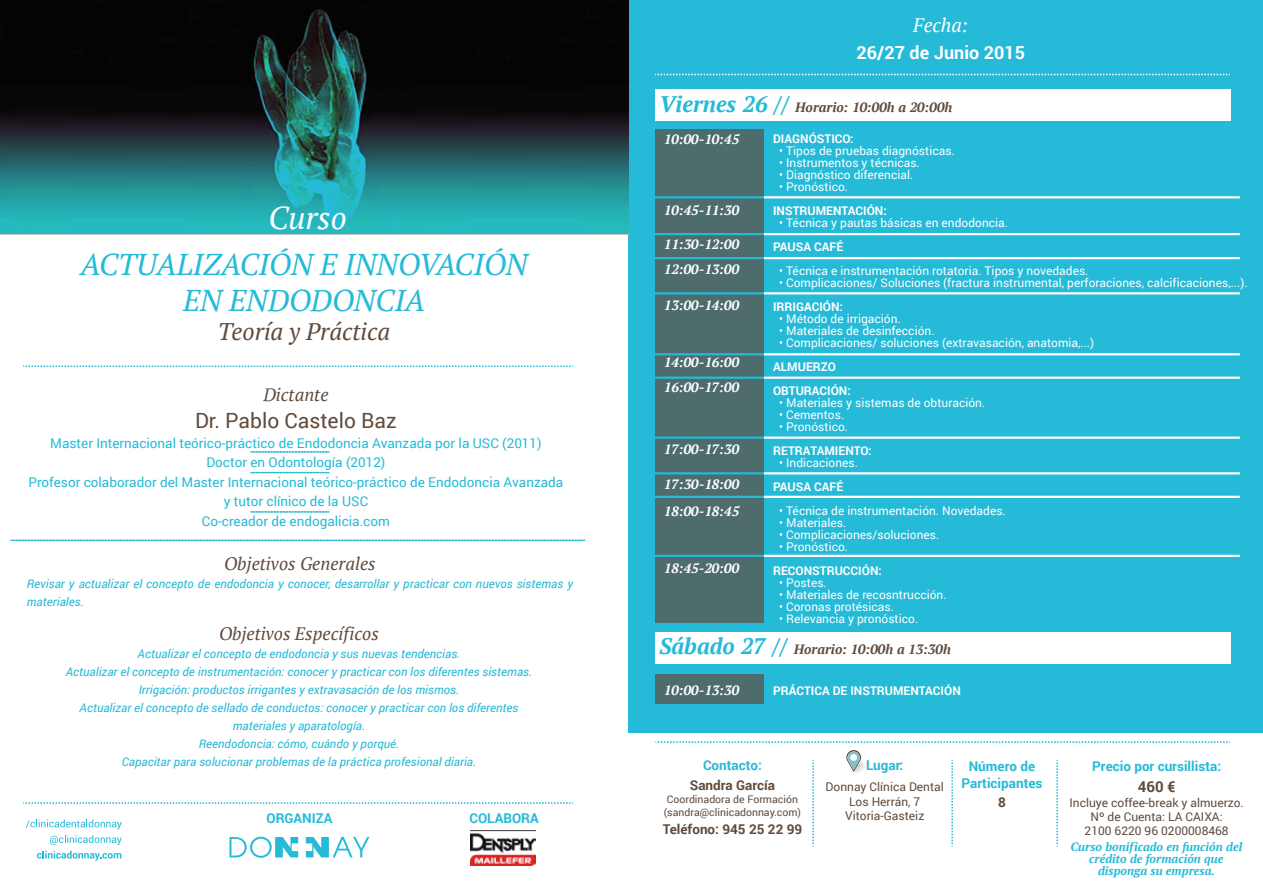
<style>
.page{position:relative;width:1263px;height:893px;background:#fff}
.page>*{position:absolute;margin:0;border:0;box-sizing:border-box;transform-origin:0 0}
.t1{font:italic 31.5px "PT Serif";color:#fff}
.t2{font:italic 30px/36px "PT Serif";color:#25bad8;text-align:center}
.t3{font:italic 24px "PT Serif";color:#604b3c}
.t4{font:21px "Roboto";color:#604b3c}
.t5{font:italic 19.5px "PT Serif";color:#fff}
.t6{font:italic 18px "PT Serif";color:#604b3c}
.t7{font:700 18px "Roboto";color:#fff}
.t8{font:700 15px "Roboto";color:#604b3c}
.t9{font:13.5px/19.5px "Roboto";color:#25bad8;text-align:center}
.t10{font:italic 700 13.5px/25.5px "PT Serif";color:#fff}
.t11{font:700 13.5px/16.2px "Roboto";color:#25bad8;text-align:center}
.t12{font:italic 700 13.5px "PT Serif";color:#604b3c}
.t13{font:700 13.5px "Roboto";color:#604b3c}
.t14{font:12px "Roboto";color:#fff}
.t15{font:italic 12px/18px "Roboto";color:#25bad8}
.t16{font:700 12px/24px "Roboto";color:#fff}
.t17{font:12px/14.4px "Roboto";color:#604b3c;text-align:center}
.t18{font:italic 700 12px/12px "PT Serif";color:#25bad8;text-align:center}
.t19{font:10.5px/13.5px "Roboto";color:#604b3c}
.s1{font-size:22.5px;color:#25bad8}
</style>
<div class="page">
<svg style="left:23px;top:802px;width:550px;height:2px"></svg>
<svg style="left:951px;top:760px;width:2px;height:86px"></svg>
<svg style="left:1056px;top:760px;width:2px;height:86px"></svg>
<svg style="left:812px;top:826px;width:2px;height:20px"></svg>
<svg style="left:655px;top:741px;width:575px;height:2px"></svg>
<img style="left:800px;top:741px;width:118px;height:85px">
<svg style="left:846px;top:750px;width:15px;height:22px"></svg>
<div style="left:850px;top:754px;width:7px;height:7px;background:#fff;border-radius:50%"></div>
<svg style="left:23px;top:365px;width:550px;height:2px"></svg>
<div style="left:629px;top:0;width:634px;height:733px;background:#25bad8"></div>
<svg style="left:10px;top:540px;width:575px;height:1px"></svg>
<svg style="left:655px;top:74px;width:575px;height:1px"></svg>
<svg style="left:251px;top:451px;width:79px;height:2px"></svg>
<svg style="left:251px;top:472px;width:79px;height:1px"></svg>
<svg style="left:251px;top:511px;width:79px;height:2px"></svg>
<div style="left:655px;top:129px;width:109px;height:494px;background:#4e6c6b"></div>
<div style="left:655px;top:674px;width:109px;height:29px;background:#4e6c6b"></div>
<div style="left:655px;top:89px;width:575px;height:31px;background:#fff"></div>
<div style="left:655px;top:632px;width:575px;height:31px;background:#fff"></div>
<hr style="left:655px;top:555px;width:109px;height:2px;background:#25bad8">
<hr style="left:764px;top:555px;width:476px;height:2px;background:#fff">
<hr style="left:655px;top:496px;width:109px;height:2px;background:#25bad8">
<hr style="left:764px;top:496px;width:476px;height:2px;background:#fff">
<hr style="left:655px;top:472px;width:109px;height:2px;background:#25bad8">
<hr style="left:764px;top:472px;width:476px;height:2px;background:#fff">
<hr style="left:655px;top:436px;width:109px;height:3px;background:#25bad8">
<hr style="left:764px;top:436px;width:476px;height:3px;background:#fff">
<hr style="left:655px;top:377px;width:109px;height:2px;background:#25bad8">
<hr style="left:764px;top:377px;width:476px;height:2px;background:#fff">
<hr style="left:655px;top:353px;width:109px;height:2px;background:#25bad8">
<hr style="left:764px;top:353px;width:476px;height:2px;background:#fff">
<hr style="left:655px;top:292px;width:109px;height:2px;background:#25bad8">
<hr style="left:764px;top:292px;width:476px;height:2px;background:#fff">
<hr style="left:655px;top:257px;width:109px;height:2px;background:#25bad8">
<hr style="left:764px;top:257px;width:476px;height:2px;background:#fff">
<hr style="left:655px;top:233px;width:109px;height:2px;background:#25bad8">
<hr style="left:764px;top:233px;width:476px;height:2px;background:#fff">
<hr style="left:655px;top:196px;width:109px;height:2px;background:#25bad8">
<hr style="left:764px;top:196px;width:476px;height:2px;background:#fff">
<svg style="left:229px;top:837px;width:69px;height:21px"></svg>
<svg style="left:306px;top:837px;width:63px;height:20px"></svg>
<svg style="left:26px;top:820px;width:96px;height:9px"></svg>
<svg style="left:50px;top:835px;width:72px;height:10px"></svg>
<svg style="left:37px;top:851px;width:84px;height:10px"></svg>
<svg style="left:0;top:0;width:629px;height:234px;background:#164245"></svg>
<img style="left:470px;top:830px;width:65px;height:35px">
<h1 class="t1" style="left:268px;top:198px;width:80px">Curso</h1>
<h2 class="t2" style="left:81px;top:247px;width:448px">ACTUALIZACIÓN E INNOVACIÓN<br>EN ENDODONCIA</h2>
<h3 class="t3" style="left:218px;top:316px;width:174px">Teoría y Práctica</h3>
<h3 class="t6" style="left:263px;top:383px;width:67px">Dictante</h3>
<h3 class="t4" style="left:195px;top:406px;width:203px">Dr. Pablo Castelo Baz</h3>
<p class="t9" style="left:28px;top:432px;width:536px">Master Internacional teórico-práctico de Endodoncia Avanzada por la USC (2011)<br>Doctor en Odontología (2012)<br>Profesor colaborador del Master Internacional teórico-práctico de Endodoncia Avanzada y tutor clínico de la USC<br>Co-creador de endogalicia.com</p>
<h3 class="t6" style="left:224px;top:552px;width:153px">Objetivos Generales</h3>
<p class="t15" style="left:27px;top:575px;width:548px">Revisar y actualizar el concepto de endodoncia y conocer, desarrollar y practicar con nuevos sistemas y materiales.</p>
<h3 class="t6" style="left:219px;top:623px;width:161px">Objetivos Específicos</h3>
<p class="t15" style="left:66px;top:645px;width:468px;text-align:center">Actualizar el concepto de endodoncia y sus nuevas tendencias.<br>Actualizar el concepto de instrumentación: conocer y practicar con los diferentes sistemas.<br>Irrigación: productos irrigantes y extravasación de los mismos.<br>Actualizar el concepto de sellado de conductos: conocer y practicar con los diferentes materiales y aparatología.<br>Reendodoncia: cómo, cuándo y porqué.<br>Capacitar para solucionar problemas de la práctica profesional diaria.</p>
<p class="t11" style="left:266px;top:809px;width:68px">ORGANIZA</p>
<p class="t11" style="left:469px;top:809px;width:71px">COLABORA</p>
<h3 class="t5" style="left:913px;top:12px;width:56px">Fecha:</h3>
<h3 class="t7" style="left:856px;top:40px;width:170px">26/27 de Junio 2015</h3>
<p class="t12" style="left:659px;top:98px;width:295px"><span class="s1">Viernes 26 //</span> Horario: 10:00h a 20:00h</p>
<p class="t10" style="left:664px;top:126px;width:77px">10:00-10:45</p>
<p class="t10" style="left:664px;top:197px;width:77px">10:45-11:30</p>
<p class="t10" style="left:664px;top:231px;width:77px">11:30-12:00<br>12:00-13:00</p>
<p class="t10" style="left:664px;top:293px;width:77px">13:00-14:00</p>
<p class="t10" style="left:664px;top:350px;width:77px;line-height:24.8px">14:00-16:00<br>16:00-17:00</p>
<p class="t10" style="left:664px;top:436px;width:77px">17:00-17:30</p>
<p class="t10" style="left:664px;top:470px;width:77px;line-height:27.6px">17:30-18:00<br>18:00-18:45</p>
<p class="t10" style="left:664px;top:556px;width:77px">18:45-20:00</p>
<p class="t16" style="left:773px;top:126px;width:82px">DIAGNÓSTICO:</p>
<p class="t14" style="left:779px;top:142px;width:177px">• Tipos de pruebas diagnósticas.</p>
<p class="t14" style="left:779px;top:154px;width:142px">• Instrumentos y técnicas.</p>
<p class="t14" style="left:779px;top:166px;width:136px">• Diagnóstico diferencial.</p>
<p class="t14" style="left:779px;top:178px;width:71px">• Pronóstico.</p>
<p class="t16" style="left:773px;top:198px;width:115px">INSTRUMENTACIÓN:</p>
<p class="t14" style="left:779px;top:214px;width:230px">• Técnica y pautas básicas en endodoncia.</p>
<p class="t16" style="left:773px;top:234px;width:72px">PAUSA CAFÉ</p>
<p class="t14" style="left:779px;top:262px;width:311px">• Técnica e instrumentación rotatoria. Tipos y novedades.</p>
<p class="t14" style="left:779px;top:274px;width:470px">• Complicaciones/ Soluciones (fractura instrumental, perforaciones, calcificaciones,...).</p>
<p class="t16" style="left:773px;top:294px;width:71px">IRRIGACIÓN:</p>
<p class="t14" style="left:779px;top:310px;width:123px">• Método de irrigación.</p>
<p class="t14" style="left:779px;top:322px;width:157px">• Materiales de desinfección.</p>
<p class="t14" style="left:779px;top:334px;width:317px">• Complicaciones/ soluciones (extravasación, anatomia,...)</p>
<p class="t16" style="left:773px;top:354px;width:79px">ALMUERZO<br>OBTURACIÓN:</p>
<p class="t14" style="left:779px;top:394px;width:208px">• Materiales y sistemas de obturación.</p>
<p class="t14" style="left:779px;top:406px;width:67px">• Cementos.</p>
<p class="t14" style="left:779px;top:418px;width:71px">• Pronóstico.</p>
<p class="t16" style="left:773px;top:438px;width:100px">RETRATAMIENTO:</p>
<p class="t14" style="left:779px;top:454px;width:80px">• Indicaciones.</p>
<p class="t16" style="left:773px;top:474px;width:72px">PAUSA CAFÉ</p>
<p class="t14" style="left:779px;top:502px;width:228px">• Técnica de instrumentación. Novedades.</p>
<p class="t14" style="left:779px;top:514px;width:69px">• Materiales.</p>
<p class="t14" style="left:779px;top:526px;width:162px">• Complicaciones/soluciones.</p>
<p class="t14" style="left:779px;top:538px;width:71px">• Pronóstico.</p>
<p class="t16" style="left:773px;top:558px;width:110px">RECONSTRUCCIÓN:</p>
<p class="t14" style="left:779px;top:574px;width:49px">• Postes.</p>
<p class="t14" style="left:779px;top:586px;width:169px">• Materiales de recosntrucción.</p>
<p class="t14" style="left:779px;top:598px;width:116px">• Coronas protésicas.</p>
<p class="t14" style="left:779px;top:610px;width:141px">• Relevancia y pronóstico.</p>
<p class="t12" style="left:659px;top:641px;width:293px"><span class="s1">Sábado 27 //</span> Horario: 10:00h a 13:30h</p>
<p class="t10" style="left:664px;top:677px;width:77px">10:00-13:30</p>
<p class="t16" style="left:773px;top:678px;width:189px">PRÁCTICA DE INSTRUMENTACIÓN</p>
<p class="t11" style="left:703px;top:757px;width:60px">Contacto:</p>
<p class="t13" style="left:690px;top:776px;width:87px">Sandra García</p>
<p class="t19" style="left:664px;top:792px;width:139px">Coordinadora de Formación (sandra@clinicadonnay.com)</p>
<p class="t13" style="left:663px;top:820px;width:141px">Teléfono: 945 25 22 99</p>
<p class="t11" style="left:866px;top:757px;width:39px">Lugar:</p>
<p class="t17" style="left:826px;top:779px;width:120px">Donnay Clínica Dental<br>Los Herrán, 7<br>Vitoria-Gasteiz</p>
<p class="t11" style="left:961px;top:758px;width:83px">Número de<br>Participantes</p>
<p class="t13" style="left:998px;top:793px;width:9px">8</p>
<p class="t11" style="left:1092px;top:758px;width:131px">Precio por cursillista:</p>
<p class="t8" style="left:1138px;top:776px;width:39px">460 €</p>
<p class="t17" style="left:1069px;top:795px;width:176px">Incluye coffee-break y almuerzo.<br>Nº de Cuenta: LA CAIXA:<br>2100 6220 96 0200008468</p>
<p class="t18" style="left:1070px;top:841px;width:173px">Curso bonificado en función del crédito de formación que disponga su empresa.</p>
</div>
